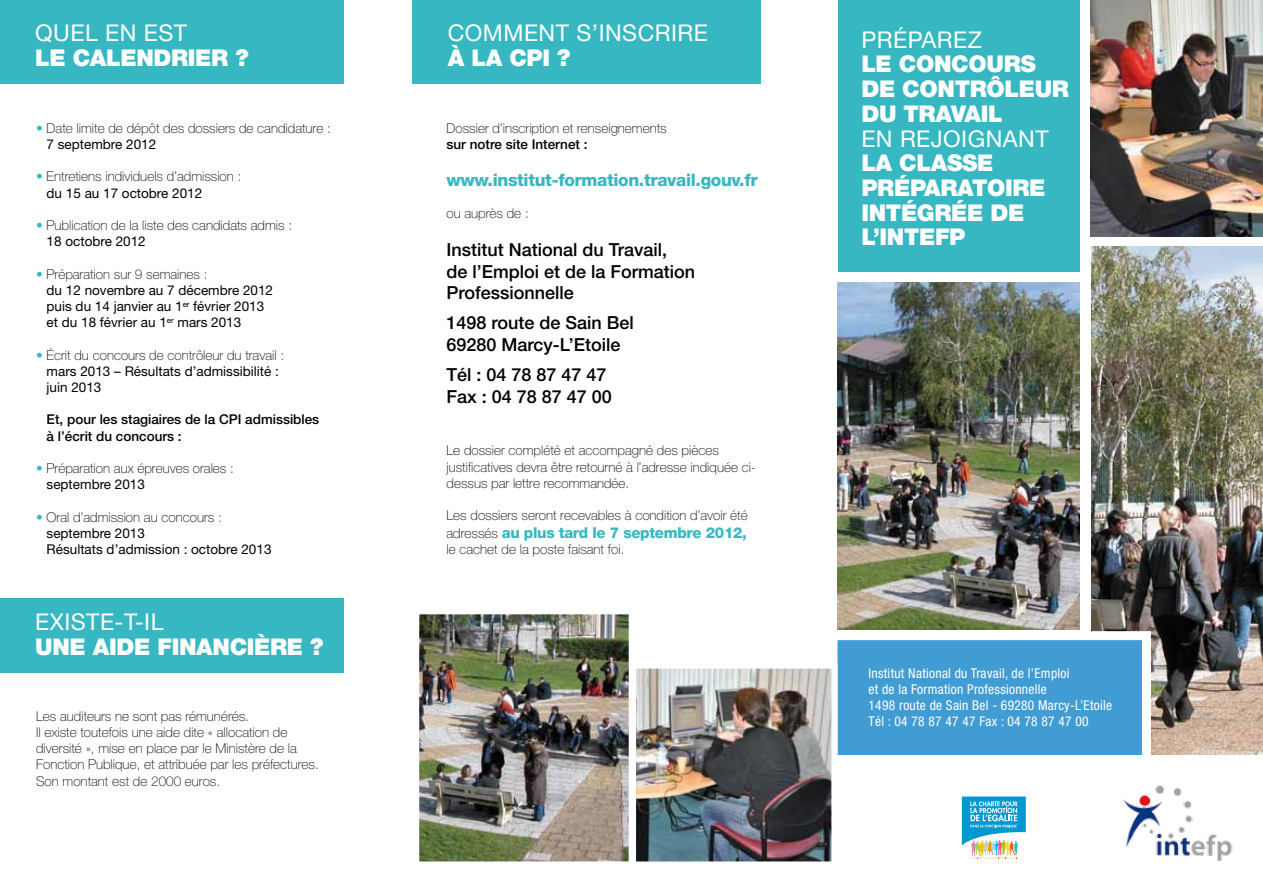
<style>
.page{position:relative;width:1263px;height:893px;background:#fff}
.page>*{position:absolute;margin:0;border:0;box-sizing:border-box;transform-origin:0 0}
.t1{font:900 23.1px/24.8px "Helvetica Neue";letter-spacing:-.015em;color:#fff}
.t2{font:23.1px "Helvetica Neue";letter-spacing:.02em;color:#fff}
.t3{font:500 18px/21.6px "Helvetica Neue";color:#000}
.t4{font:800 17.25px "Helvetica Neue";letter-spacing:-.02em;color:#36b7c1}
.t5{font:800 15px "Helvetica Neue";letter-spacing:-.02em;color:#36b7c1}
.t6{font:800 14.7px "Helvetica Neue";letter-spacing:.02em;color:#fff}
.t7{font:100 13.5px/16.2px "Helvetica Neue";color:#000}
.t8{font:13.5px/16.2px "Helvetica Neue";color:#000}
.t9{font:condensed 13.5px/16.2px "Helvetica Neue";letter-spacing:.02em;color:#fff}
.t10{font:500 13.5px/16.2px "Helvetica Neue";color:#000}
.s1{color:#36b7c1}
.s2{font-weight:400}
.s3{font-weight:100;color:#36b7c1}
.s4{font-weight:100}
.s5{font-weight:100;font-size:13.5px;color:#000}
</style>
<div class="page">
<div style="left:0;top:0;width:343px;height:84px;background:#36b7c1"></div>
<div style="left:412px;top:0;width:349px;height:84px;background:#36b7c1"></div>
<div style="left:0;top:598px;width:343px;height:75px;background:#36b7c1"></div>
<img style="left:1091px;top:247px;width:172px;height:507px">
<div style="left:828px;top:631px;width:323px;height:133px;background:#409cd2;border:9px solid #fff"></div>
<img style="left:1090px;top:0;width:173px;height:236px">
<img style="left:838px;top:283px;width:242px;height:347px">
<img style="left:420px;top:615px;width:208px;height:245px">
<div style="left:413px;top:608px;width:222px;height:259px;border:6px solid #fff"></div>
<div style="left:838px;top:0;width:241px;height:272px;background:#36b7c1"></div>
<img style="left:1123px;top:785px;width:110px;height:76px">
<svg style="left:962px;top:796px;width:64px;height:63px"></svg>
<img style="left:637px;top:670px;width:193px;height:190px">
<div style="left:630px;top:663px;width:207px;height:204px;border:6px solid #fff"></div>
<h1 class="t2" style="left:35px;top:19px;width:153px">Quel en est</h1>
<h1 class="t1" style="left:35px;top:45px;width:215px">LE CALENDRIER ?</h1>
<p class="t7" style="left:47px;top:120px;width:286px;text-indent:-11px"><span class="s1">•</span> Date limite de dépôt des dossiers de candidature :<br><span class="s2">7 septembre 2012</span></p>
<p class="t7" style="left:47px;top:169px;width:196px;text-indent:-11px"><span class="s1">•</span> Entretiens individuels d’admission : <span class="s2">du 15 au 17 octobre 2012</span></p>
<p class="t7" style="left:47px;top:217px;width:247px;text-indent:-11px"><span class="s1">•</span> Publication de la liste des candidats admis :<br><span class="s2">18 octobre 2012</span></p>
<p class="t8" style="left:47px;top:266px;width:228px;text-indent:-11px"><span class="s3">•</span> <span class="s4">Préparation sur 9 semaines :<br></span>du 12 novembre au 7 décembre 2012 puis du 14 janvier au 1<sup>er</sup> février 2013 et du 18 février au 1<sup>er</sup> mars 2013</p>
<p class="t8" style="left:47px;top:347px;width:239px;text-indent:-11px"><span class="s3">•</span> <span class="s4">écrit du concours de contrôleur du travail : </span>mars 2013 – Résultats d’admissibilité : juin 2013</p>
<p class="t10" style="left:47px;top:411px;width:274px">Et, pour les stagiaires de la CPI admissibles à l’écrit du concours :</p>
<p class="t7" style="left:47px;top:460px;width:189px;text-indent:-11px"><span class="s1">•</span> Préparation aux épreuves orales : <span class="s2">septembre 2013</span></p>
<p class="t7" style="left:36px;top:509px;width:187px"><span class="s1">•</span> Oral d’admission au concours :</p>
<p class="t8" style="left:47px;top:525px;width:100px">septembre 2013</p>
<p class="t8" style="left:36px;top:541px;width:237px">Résultats d’admission : octobre 2013</p>
<h1 class="t2" style="left:35px;top:608px;width:130px">Existe-t-il</h1>
<h1 class="t1" style="left:35px;top:634px;width:290px">UNE AIDE FINANCIÈRE ?</h1>
<p class="t7" style="left:36px;top:708px;width:284px">Les auditeurs ne sont pas rémunérés.<br>Il existe toutefois une aide dite « allocation de diversité », mise en place par le Ministère de la Fonction Publique, et attribuée par les préfectures.<br>Son montant est de 2000 euros.</p>
<h1 class="t2" style="left:448px;top:19px;width:262px">Comment s’inscrire</h1>
<h1 class="t1" style="left:448px;top:45px;width:124px">À LA CPI ?</h1>
<p class="t7" style="left:446px;top:120px;width:222px">Dossier d’inscription et renseignements</p>
<p class="t10" style="left:446px;top:136px;width:143px">sur notre site Internet :</p>
<p class="t4" style="left:446px;top:170px;width:313px">www.institut-formation.travail.gouv.fr</p>
<p class="t7" style="left:446px;top:205px;width:84px">ou auprès de :</p>
<h2 class="t3" style="left:446px;top:239px;width:250px">Institut National du Travail,<br>de l’Emploi et de la Formation<br>Professionnelle</h2>
<h2 class="t3" style="left:446px;top:312px;width:189px">1498 route de Sain Bel<br>69280 Marcy-L’Etoile</h2>
<h2 class="t3" style="left:446px;top:364px;width:167px">Tél : 04 78 87 47 47<br>Fax : 04 78 87 47 00</h2>
<p class="t7" style="left:446px;top:442px;width:311px">Le dossier complété et accompagné des pièces justificatives devra être retourné à l’adresse indiquée ci&shy;dessus par lettre recommandée.</p>
<p class="t7" style="left:446px;top:507px;width:303px">Les dossiers seront recevables à condition d’avoir été</p>
<p class="t5" style="left:446px;top:524px;width:302px"><span class="s5">adressés</span> au plus tard le 7 septembre 2012,</p>
<p class="t7" style="left:446px;top:541px;width:179px">le cachet de la poste faisant foi.</p>
<h1 class="t2" style="left:861px;top:26px;width:122px">Préparez</h1>
<h1 class="t1" style="left:861px;top:52px;width:209px">LE CONCOURS<br>DE CONTRÔLEUR<br>DU TRAVAIL</h1>
<h1 class="t2" style="left:861px;top:125px;width:189px">en rejoignant</h1>
<h1 class="t1" style="left:861px;top:151px;width:186px">LA CLASSE<br>PRÉPARATOIRE<br>INTÉGRÉE DE<br>L’INTE</h1>
<h1 class="t1" style="left:935px;top:225px;width:32px">FP</h1>
<p class="t9" style="left:868px;top:665px;width:245px">Institut National du Travail, de l’Emploi<br>et de la Formation Professionnelle<br>1498 route de Sain Bel - 69280 Marcy-L’Etoile Tél : 04 78 87 47 47 Fax : 04 78 87 47 00</p>
<p class="t6" style="left:984px;top:697px;width:123px">4 juillet 2011</p>
</div>
